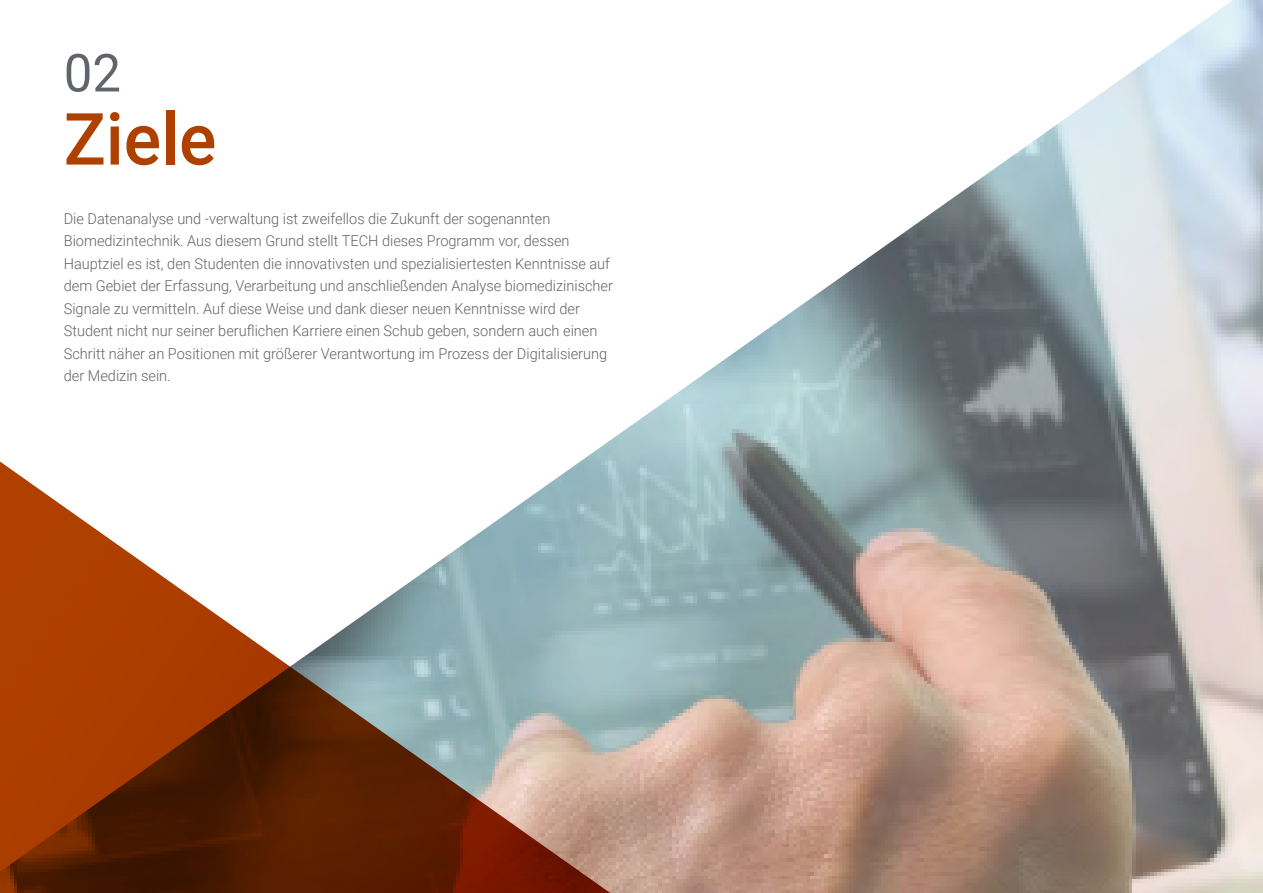
<style>
.page{position:relative;width:1263px;height:893px;background:#fff}
.page>*{position:absolute;margin:0;border:0;box-sizing:border-box;transform-origin:0 0}
.t1{font:500 72px "Roboto";color:#ae4000}
.t2{font:52.5px "Roboto";color:#61646a}
.t3{font:300 15px/22.5px "Roboto";color:#61646a}
</style>
<div class="page">
<img style="left:602px;top:0;width:661px;height:893px">
<svg style="left:0;top:446px;width:640px;height:447px"></svg>
<h2 class="t2" style="left:64px;top:36px;width:59px">02</h2>
<h1 class="t1" style="left:64px;top:89px;width:154px">Ziele</h1>
<p class="t3" style="left:64px;top:207px;width:551px">Die Datenanalyse und -verwaltung ist zweifellos die Zukunft der sogenannten Biomedizintechnik. Aus diesem Grund stellt TECH dieses Programm vor, dessen Hauptziel es ist, den Studenten die innovativsten und spezialisiertesten Kenntnisse auf dem Gebiet der Erfassung, Verarbeitung und anschließenden Analyse biomedizinischer Signale zu vermitteln. Auf diese Weise und dank dieser neuen Kenntnisse wird der Student nicht nur seiner beruflichen Karriere einen Schub geben, sondern auch einen Schritt näher an Positionen mit größerer Verantwortung im Prozess der Digitalisierung der Medizin sein.</p>
</div>
